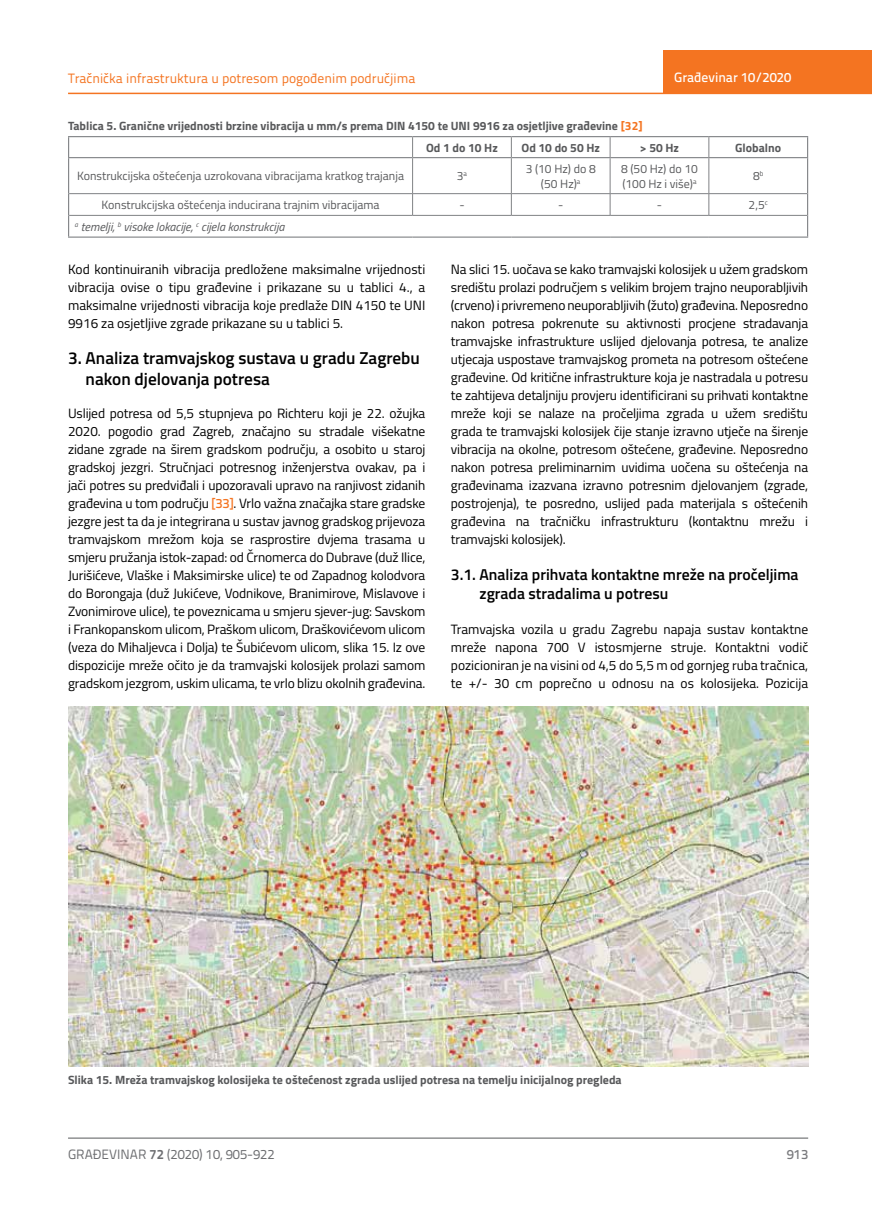
<style>
.page{position:relative;width:872px;height:1212px;background:#fff}
.page>*{position:absolute;margin:0;border:0;box-sizing:border-box;transform-origin:0 0}
.t1{font:600 17.25px/21px "Titillium";color:#000}
.t2{font:600 15.75px/19.5px "Titillium";color:#000}
.t3{font:13.5px/18px "Titillium";letter-spacing:-.01em;color:#000;text-align:justify}
.t4{font:13.5px "Titillium Text 22 L";color:#f47421}
.t5{font:13.5px "Titillium Text 22 L";color:#6d6e71}
.t6{font:500 13.5px "Titillium Text 22 L";color:#fff}
.t7{font:500 13.5px "Titillium Text 22 L";color:#797a7d}
.t8{font:700 12px/22px "Titillium";color:#58595b}
.t9{font:12px/15px "Titillium";color:#58595b;text-align:center}
.t10{font:italic 12px "Titillium";color:#58595b}
.s1{color:#f47421}
.s2{font-family:"Titillium Text 22 L";font-weight:500;color:#f47421}
.s3{font-weight:700}
</style>
<div class="page">
<hr style="left:68px;top:93px;width:804px;height:1px;background:#f47421">
<div style="left:663px;top:50px;width:209px;height:44px;background:#f47421"></div>
<hr style="left:68px;top:1138px;width:740px;height:1px;background:#58595b">
<svg style="left:412px;top:137px;width:1px;height:20px"></svg>
<svg style="left:511px;top:137px;width:1px;height:20px"></svg>
<svg style="left:610px;top:137px;width:1px;height:20px"></svg>
<svg style="left:708px;top:137px;width:1px;height:20px"></svg>
<hr style="left:412px;top:158px;width:1px;height:35px;background:#808285">
<hr style="left:511px;top:158px;width:1px;height:35px;background:#808285">
<hr style="left:610px;top:158px;width:1px;height:35px;background:#808285">
<hr style="left:708px;top:158px;width:1px;height:35px;background:#808285">
<hr style="left:69px;top:193px;width:343px;height:1px;background:#808285">
<hr style="left:412px;top:193px;width:99px;height:1px;background:#808285">
<svg style="left:412px;top:194px;width:1px;height:21px"></svg>
<hr style="left:511px;top:193px;width:99px;height:1px;background:#808285">
<svg style="left:511px;top:194px;width:1px;height:21px"></svg>
<hr style="left:610px;top:193px;width:99px;height:1px;background:#808285">
<svg style="left:610px;top:194px;width:1px;height:21px"></svg>
<hr style="left:709px;top:193px;width:98px;height:1px;background:#808285">
<svg style="left:708px;top:194px;width:1px;height:21px"></svg>
<hr style="left:69px;top:215px;width:343px;height:1px;background:#808285">
<hr style="left:412px;top:215px;width:99px;height:1px;background:#808285">
<hr style="left:511px;top:215px;width:99px;height:1px;background:#808285">
<hr style="left:610px;top:215px;width:99px;height:1px;background:#808285">
<hr style="left:709px;top:215px;width:98px;height:1px;background:#808285">
<hr style="left:68px;top:158px;width:1px;height:36px;background:#808285">
<hr style="left:807px;top:158px;width:1px;height:36px;background:#808285">
<svg style="left:68px;top:194px;width:1px;height:43px"></svg>
<svg style="left:807px;top:194px;width:1px;height:43px"></svg>
<hr style="left:68px;top:237px;width:344px;height:1px;background:#808285">
<hr style="left:412px;top:237px;width:99px;height:1px;background:#808285">
<hr style="left:511px;top:237px;width:99px;height:1px;background:#808285">
<hr style="left:610px;top:237px;width:99px;height:1px;background:#808285">
<hr style="left:709px;top:237px;width:99px;height:1px;background:#808285">
<hr style="left:68px;top:136px;width:344px;height:1px;background:#808285">
<svg style="left:68px;top:137px;width:1px;height:20px"></svg>
<hr style="left:412px;top:136px;width:99px;height:1px;background:#808285">
<hr style="left:511px;top:136px;width:99px;height:1px;background:#808285">
<hr style="left:610px;top:136px;width:99px;height:1px;background:#808285">
<hr style="left:709px;top:136px;width:99px;height:1px;background:#808285">
<svg style="left:807px;top:137px;width:1px;height:20px"></svg>
<hr style="left:68px;top:157px;width:344px;height:1px;background:#808285">
<hr style="left:412px;top:157px;width:99px;height:1px;background:#808285">
<hr style="left:511px;top:157px;width:99px;height:1px;background:#808285">
<hr style="left:610px;top:157px;width:99px;height:1px;background:#808285">
<hr style="left:709px;top:157px;width:99px;height:1px;background:#808285">
<img style="left:68px;top:706px;width:740px;height:360px">
<p class="t4" style="left:68px;top:68px;width:349px">Tračnička infrastruktura u potresom pogođenim područjima</p>
<p class="t6" style="left:674px;top:67px;width:118px">Građevinar 10/2020</p>
<p class="t8" style="left:426px;top:114px;width:218px;text-indent:-358px">Tablica 5. Granične vrijednosti brzine vibracija u mm/s prema DIN 4150 te UNI 9916 za osjetljive građevine <span class="s1">[32]<br></span>Od 1 do 10 Hz</p>
<p class="t8" style="left:521px;top:136px;width:80px">Od 10 do 50 Hz</p>
<p class="t8" style="left:640px;top:136px;width:41px">&gt; 50 Hz</p>
<p class="t8" style="left:735px;top:136px;width:47px">Globalno</p>
<p class="t9" style="left:77px;top:168px;width:328px">Konstrukcijska oštećenja uzrokovana vibracijama kratkog trajanja</p>
<p class="t9" style="left:457px;top:168px;width:12px">3<sup>a</sup></p>
<p class="t9" style="left:526px;top:160px;width:72px">3 (10 Hz) do 8 (50 Hz)<sup>a</sup></p>
<p class="t9" style="left:621px;top:160px;width:78px;text-align:left">8 (50 Hz) do 10 (100 Hz i više)<sup>a</sup></p>
<p class="t9" style="left:753px;top:168px;width:12px">8<sup>b</sup></p>
<p class="t9" style="left:102px;top:197px;width:279px">Konstrukcijska oštećenja inducirana trajnim vibracijama</p>
<p class="t9" style="left:459px;top:197px;width:7px">-</p>
<p class="t9" style="left:558px;top:197px;width:7px">-</p>
<p class="t9" style="left:657px;top:197px;width:7px">-</p>
<p class="t9" style="left:748px;top:197px;width:21px">2,5<sup>c</sup></p>
<p class="t10" style="left:75px;top:218px;width:211px"><sup>a</sup> temelji, <sup>b</sup> visoke lokacije, <sup>c</sup> cijela konstrukcija</p>
<p class="t3" style="left:68px;top:259px;width:359px">Kod kontinuiranih vibracija predložene maksimalne vrijednosti vibracija ovise o tipu građevine i prikazane su u tablici 4., a maksimalne vrijednosti vibracija koje predlaže DIN 4150 te UNI 9916 za osjetljive zgrade prikazane su u tablici 5.</p>
<p class="t1" style="left:86px;top:346px;width:336px;text-indent:-18px">3. Analiza tramvajskog sustava u gradu Zagrebu nakon djelovanja potresa</p>
<p class="t3" style="left:68px;top:403px;width:359px">Uslijed potresa od 5,5 stupnjeva po Richteru koji je 22. ožujka 2020. pogodio grad Zagreb, značajno su stradale višekatne zidane zgrade na širem gradskom području, a osobito u staroj gradskoj jezgri. Stručnjaci potresnog inženjerstva ovakav, pa i jači potres su predviđali i upozoravali upravo na ranjivost zidanih građevina u tom području <span class="s2">[33]</span>. Vrlo važna značajka stare gradske jezgre jest ta da je integrirana u sustav javnog gradskog prijevoza tramvajskom mrežom koja se rasprostire dvjema trasama u smjeru pružanja istok-zapad: od Črnomerca do Dubrave (duž Ilice, Jurišićeve, Vlaške i Maksimirske ulice) te od Zapadnog kolodvora do Borongaja (duž Jukićeve, Vodnikove, Branimirove, Mislavove i Zvonimirove ulice), te poveznicama u smjeru sjever-jug: Savskom i Frankopanskom ulicom, Praškom ulicom, Draškovićevom ulicom (veza do Mihaljevca i Dolja) te Šubićevom ulicom, slika 15. Iz ove dispozicije mreže očito je da tramvajski kolosijek prolazi samom gradskom jezgrom, uskim ulicama, te vrlo blizu okolnih građevina.</p>
<p class="t3" style="left:451px;top:259px;width:359px">Na slici 15. uočava se kako tramvajski kolosijek u užem gradskom središtu prolazi područjem s velikim brojem trajno neuporabljivih (crveno) i privremeno neuporabljivih (žuto) građevina. Neposredno nakon potresa pokrenute su aktivnosti procjene stradavanja tramvajske infrastrukture uslijed djelovanja potresa, te analize utjecaja uspostave tramvajskog prometa na potresom oštećene građevine. Od kritične infrastrukture koja je nastradala u potresu te zahtijeva detaljniju provjeru identificirani su prihvati kontaktne mreže koji se nalaze na pročeljima zgrada u užem središtu grada te tramvajski kolosijek čije stanje izravno utječe na širenje vibracija na okolne, potresom oštećene, građevine. Neposredno nakon potresa preliminarnim uvidima uočena su oštećenja na građevinama izazvana izravno potresnim djelovanjem (zgrade, postrojenja), te posredno, uslijed pada materijala s oštećenih građevina na tračničku infrastrukturu (kontaktnu mrežu i tramvajski kolosijek).</p>
<p class="t2" style="left:479px;top:564px;width:320px;text-indent:-29px">3.1. Analiza prihvata kontaktne mreže na pročeljima zgrada stradalima u potresu</p>
<p class="t3" style="left:451px;top:620px;width:359px">Tramvajska vozila u gradu Zagrebu napaja sustav kontaktne mreže napona 700 V istosmjerne struje. Kontaktni vodič pozicioniran je na visini od 4,5 do 5,5 m od gornjeg ruba tračnica, te +/- 30 cm poprečno u odnosu na os kolosijeka. Pozicija</p>
<p class="t8" style="left:68px;top:1068px;width:555px">Slika 15. Mreža tramvajskog kolosijeka te oštećenost zgrada uslijed potresa na temelju inicijalnog pregleda</p>
<p class="t5" style="left:68px;top:1144px;width:208px">GRAĐEVINAR <span class="s3">72</span> (2020) 10, 905-922</p>
<p class="t7" style="left:786px;top:1144px;width:23px">913</p>
</div>
